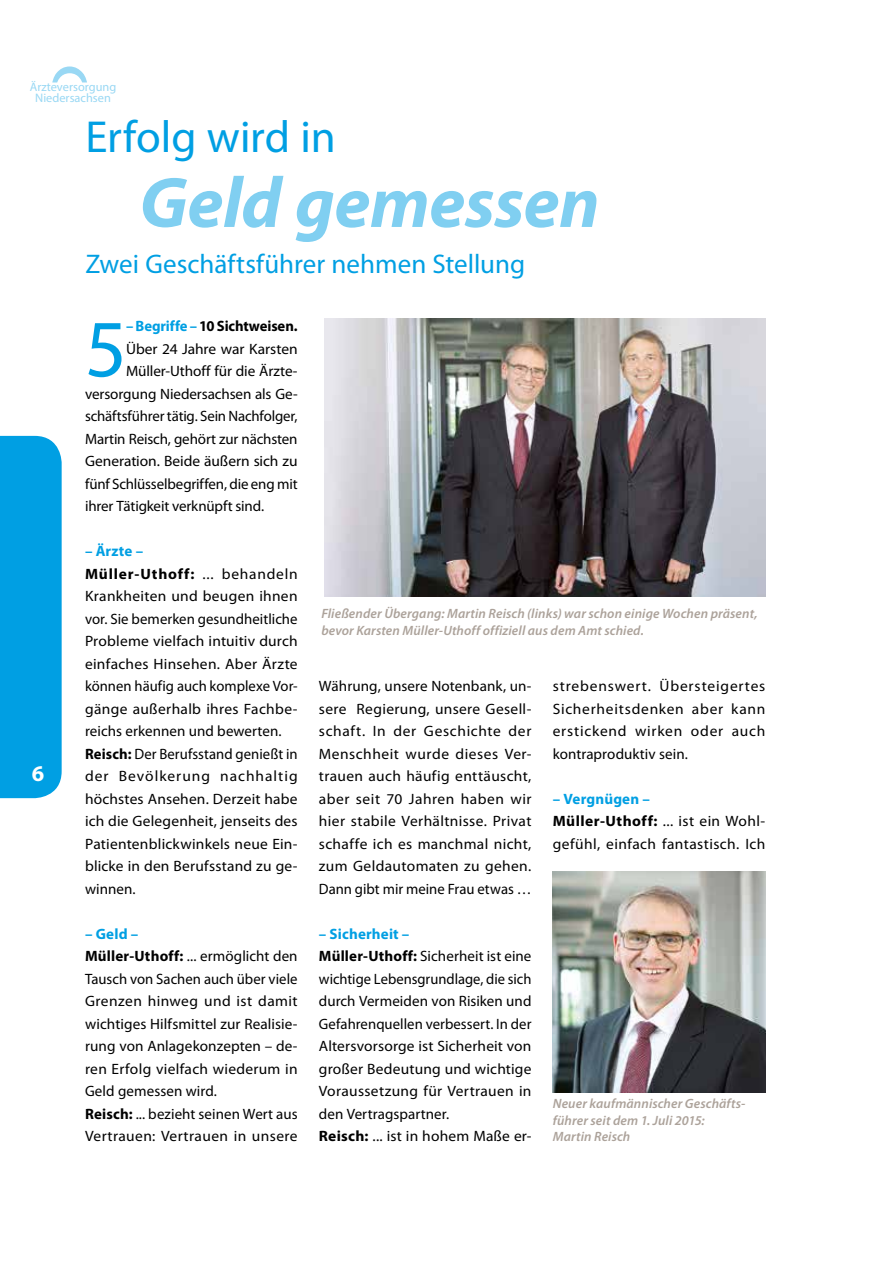
<style>
.page{position:relative;width:893px;height:1263px;background:#fff}
.page>*{position:absolute;margin:0;border:0;box-sizing:border-box;transform-origin:0 0}
.t1{font:81.75px "Myriad Pro";color:#009fe3}
.t2{font:italic 700 72px "Myriad Pro";letter-spacing:-.005em;color:#80cff1}
.t3{font:45px "Myriad Pro";color:#009fe3}
.t4{font:27px "Myriad Pro";color:#009fe3}
.t5{font:700 22.5px "Myriad Pro";color:#fff}
.t6{font:15px/22.5px "Myriad Pro";letter-spacing:.005em;color:#000}
.t7{font:15px/22.5px "Myriad Pro";letter-spacing:.025em;color:#000}
.t8{font:700 15px "Myriad Pro";letter-spacing:-.005em;color:#000}
.t9{font:italic 600 13.5px/16.5px "Myriad Pro";letter-spacing:.01em;color:#aca29a}
.t10{font:12.3px/10.8px "Myriad Pro";color:#99d8f4;text-align:center}
.s1{color:#009fe3}
.s2{font-weight:700;font-size:14.55px;color:#009fe3}
.s3{font-weight:700;color:#009fe3}
.s4{font-weight:700}
</style>
<div class="page">
<img style="left:324px;top:319px;width:441px;height:277px">
<img style="left:553px;top:871px;width:212px;height:221px">
<div style="left:0;top:436px;width:62px;height:362px;background:#009fe3"></div>
<svg style="left:52px;top:66px;width:35px;height:17px"></svg>
<p class="t10" style="left:30px;top:82px;width:88px">Ärzteversorgung<br>Niedersachsen</p>
<h3 class="t5" style="left:32px;top:759px;width:14px">6</h3>
<h3 class="t3" style="left:85px;top:109px;width:252px">Erfolg wird in</h3>
<h2 class="t2" style="left:139px;top:156px;width:462px">Geld gemessen</h2>
<h3 class="t4" style="left:85px;top:248px;width:441px">Zwei Geschäftsfü hrer nehmen Stellung</h3>
<h1 class="t1" style="left:85px;top:298px;width:43px">5</h1>
<p class="t8" style="left:126px;top:316px;width:173px"><span class="s1">– Begriffe –</span> 10 Sichtweisen.</p>
<p class="t6" style="left:126px;top:337px;width:173px">Über 24 Jahre war Karsten</p>
<p class="t6" style="left:126px;top:360px;width:173px">Müller-Uthoff für die Ärzte-</p>
<p class="t6" style="left:85px;top:382px;width:214px">versorgung Niedersachsen als Ge-</p>
<p class="t6" style="left:85px;top:405px;width:214px">schäftsführer tätig. Sein Nachfolger,</p>
<p class="t6" style="left:85px;top:427px;width:214px">Martin Reisch, gehört zur nächsten</p>
<p class="t6" style="left:85px;top:450px;width:214px">Generation. Beide äußern sich zu</p>
<p class="t6" style="left:85px;top:472px;width:214px">fünf Schlüsselbegriffen, die eng mit</p>
<p class="t6" style="left:85px;top:495px;width:181px">ihrer Tätigkeit verknüpft sind.</p>
<p class="t6" style="left:85px;top:540px;width:214px"><span class="s2">–</span> <span class="s3">Ärzte –<br></span><span class="s4">Müller-Uthoff:</span> ... behandeln<br>Krankheiten und beugen ihnen vor. Sie bemerken gesundheitliche<br>Probleme vielfach intuitiv durch einfaches Hinsehen. Aber Ärzte können häufig auch komplexe Vor&shy;gänge außerhalb ihres Fachbe&shy;reichs erkennen und bewerten.<br><span class="s4">Reisch:</span> Der Berufsstand genießt in der Bevölkerung nachhaltig höchstes Ansehen. Derzeit habe ich die Gelegenheit, jenseits des<br>Patientenblickwinkels neue Ein&shy;blicke in den Berufsstand zu ge&shy;winnen.</p>
<p class="t6" style="left:85px;top:922px;width:214px"><span class="s3">– Geld –<br></span><span class="s4">Müller-Uthoff:</span> ... ermöglicht den<br>Tausch von Sachen auch über viele<br>Grenzen hinweg und ist damit wichtiges Hilfsmittel zur Realisie&shy;rung von Anlagekonzepten – de&shy;ren Erfolg vielfach wiederum in<br>Geld gemessen wird.<br><span class="s4">Reisch:</span> ... bezieht seinen Wert aus<br>Vertrauen: Vertrauen in unsere</p>
<p class="t9" style="left:321px;top:605px;width:438px">Fließender Übergang: Martin Reisch (links) war schon einige Wochen präsent, bevor Karsten Müller-Uthoff offiziell aus dem Amt schied.</p>
<p class="t6" style="left:319px;top:675px;width:214px;text-align:justify">Währung, unsere Notenbank, un&shy;sere Regierung, unsere Gesell&shy;schaft. In der Geschichte der Menschheit wurde dieses Ver&shy;trauen auch häufig enttäuscht, aber seit 70 Jahren haben wir hier stabile Verhältnisse. Privat schaffe ich es manchmal nicht, zum Geldautomaten zu gehen.<br>Dann gibt mir meine Frau etwas …</p>
<p class="t6" style="left:319px;top:922px;width:214px"><span class="s3">– Sicherheit –<br></span><span class="s4">Müller-Uthoff:</span> Sicherheit ist eine wichtige Lebensgrundlage, die sich durch Vermeiden von Risiken und<br>Gefahrenquellen verbessert. In der<br>Altersvorsorge ist Sicherheit von großer Bedeutung und wichtige<br>Voraussetzung für Vertrauen in den Vertragspartner.<br><span class="s4">Reisch:</span> ... ist in hohem Maße er-</p>
<p class="t6" style="left:553px;top:675px;width:214px;text-align:justify">strebenswert. Übersteigertes Sicherheitsdenken aber kann erstickend wirken oder auch kontraproduktiv sein.</p>
<p class="t7" style="left:553px;top:787px;width:214px"><span class="s3">– Vergnügen –<br></span><span class="s4">Müller-Uthoff:</span> ... ist ein Wohl&shy;gefühl, einfach fantastisch. Ich</p>
<p class="t9" style="left:553px;top:1095px;width:194px">Neuer kaufmännischer Geschäfts&shy;führer seit dem 1. Juli 2015:<br>Martin Reisch</p>
</div>
